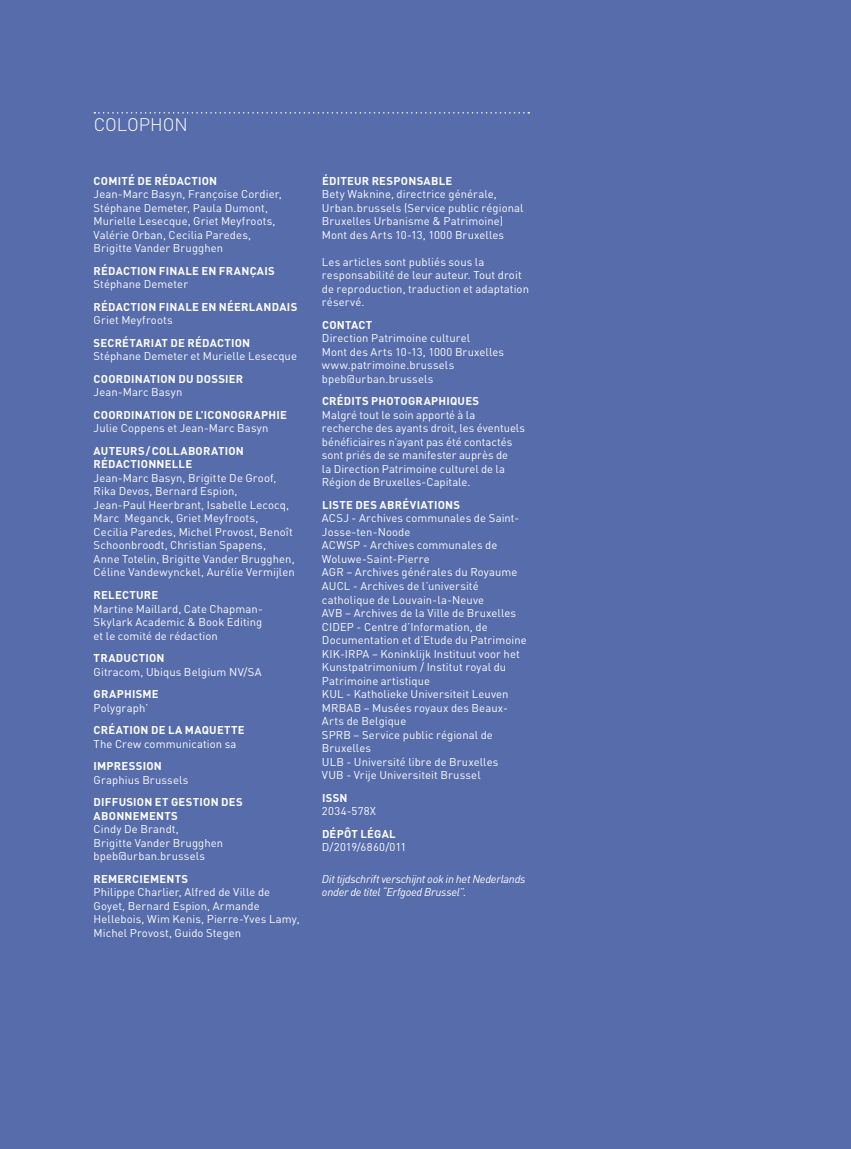
<style>
.page{position:relative;width:851px;height:1149px;background:#fff}
.page>*{position:absolute;margin:0;border:0;box-sizing:border-box;transform-origin:0 0}
.t1{font:300 18px "DINOT";letter-spacing:-.005em;color:#fff}
.t2{font:11.25px/13.5px "DINOT";letter-spacing:.01em;color:#fff}
.t3{font:700 11.25px/13.5px "DINOT";letter-spacing:.02em;color:#fff}
.t4{font:italic 11.25px/13.5px "DINOT";letter-spacing:-.025em;color:#fff}
</style>
<div class="page">
<div style="left:0;top:0;width:850px;height:1148px;background:#566cab"></div>
<svg style="left:94px;top:112px;width:435px;height:1px"></svg>
<h1 class="t1" style="left:94px;top:113px;width:95px">COLOPHON</h1>
<p class="t3" style="left:94px;top:173px;width:125px">COMITÉ DE RÉDACTION</p>
<p class="t2" style="left:94px;top:187px;width:189px">Jean-Marc Basyn, Françoise Cordier, Stéphane Demeter, Paula Dumont, Murielle Lesecque, Griet Meyfroots, Valérie Orban, Cecilia Paredes, Brigitte Vander Brugghen</p>
<p class="t3" style="left:94px;top:263px;width:183px">RÉDACTION FINALE EN FRANÇAIS</p>
<p class="t2" style="left:94px;top:277px;width:96px">Stéphane Demeter</p>
<p class="t3" style="left:94px;top:299px;width:205px">RÉDACTION FINALE EN NÉERLANDAIS</p>
<p class="t2" style="left:94px;top:313px;width:81px">Griet Meyfroots</p>
<p class="t3" style="left:94px;top:335px;width:158px">SECRÉTARIAT DE RÉDACTION</p>
<p class="t2" style="left:94px;top:349px;width:205px">Stéphane Demeter et Murielle Lesecque</p>
<p class="t3" style="left:94px;top:371px;width:151px">COORDINATION DU DOSSIER</p>
<p class="t2" style="left:94px;top:385px;width:90px">Jean-Marc Basyn</p>
<p class="t3" style="left:94px;top:407px;width:195px">COORDINATION DE L’ICONOGRAPHIE</p>
<p class="t2" style="left:94px;top:421px;width:176px">Julie Coppens et Jean-Marc Basyn</p>
<p class="t3" style="left:94px;top:443px;width:152px">AUTEURS/COLLABORATION<br>RÉDACTIONNELLE</p>
<p class="t2" style="left:94px;top:470px;width:203px">Jean-Marc Basyn, Brigitte De Groof, Rika Devos, Bernard Espion,<br>Jean-Paul Heerbrant, Isabelle Lecocq, Marc Meganck, Griet Meyfroots, Cecilia Paredes, Michel Provost, Benoît Schoonbroodt, Christian Spapens, Anne Totelin, Brigitte Vander Brugghen, Céline Vandewynckel, Aurélie Vermijlen</p>
<p class="t3" style="left:94px;top:587px;width:66px">RELECTURE</p>
<p class="t2" style="left:94px;top:601px;width:171px;text-align:justify">Martine Maillard, Cate Chapman-Skylark Academic &amp; Book Editing et le comité de rédaction</p>
<p class="t3" style="left:94px;top:650px;width:72px">TRADUCTION</p>
<p class="t2" style="left:94px;top:664px;width:170px">Gitracom, Ubiqus Belgium NV/SA</p>
<p class="t3" style="left:94px;top:686px;width:67px">GRAPHISME</p>
<p class="t2" style="left:94px;top:700px;width:56px">Polygraph’</p>
<p class="t3" style="left:94px;top:722px;width:152px">CRÉATION DE LA MAQUETTE</p>
<p class="t2" style="left:94px;top:736px;width:144px">The Crew communication sa</p>
<p class="t3" style="left:94px;top:758px;width:70px">IMPRESSION</p>
<p class="t2" style="left:94px;top:772px;width:96px">Graphius Brussels</p>
<p class="t3" style="left:94px;top:794px;width:151px">DIFFUSION ET GESTION DES<br>ABONNEMENTS</p>
<p class="t2" style="left:94px;top:821px;width:131px">Cindy De Brandt,<br>Brigitte Vander Brugghen bpeb@urban.brussels</p>
<p class="t3" style="left:94px;top:871px;width:96px">REMERCIEMENTS</p>
<p class="t2" style="left:94px;top:884px;width:207px">Philippe Charlier, Alfred de Ville de Goyet, Bernard Espion, Armande Hellebois, Wim Kenis, Pierre-Yves Lamy, Michel Provost, Guido Stegen</p>
<p class="t3" style="left:322px;top:173px;width:132px">ÉDITEUR RESPONSABLE</p>
<p class="t2" style="left:322px;top:187px;width:203px">Bety Waknine, directrice générale, Urban.brussels (Service public régional Bruxelles Urbanisme &amp; Patrimoine)<br>Mont des Arts 10-13, 1000 Bruxelles</p>
<p class="t2" style="left:322px;top:254px;width:208px">Les articles sont publiés sous la responsabilité de leur auteur. Tout droit de reproduction, traduction et adaptation réservé.</p>
<p class="t3" style="left:322px;top:317px;width:52px">CONTACT</p>
<p class="t2" style="left:322px;top:331px;width:184px">Direction Patrimoine culturel<br>Mont des Arts 10-13, 1000 Bruxelles www.patrimoine.brussels bpeb@urban.brussels</p>
<p class="t3" style="left:322px;top:394px;width:159px">CRÉDITS PHOTOGRAPHIQUES</p>
<p class="t2" style="left:322px;top:407px;width:205px">Malgré tout le soin apporté à la recherche des ayants droit, les éventuels bénéficiaires n’ayant pas été contactés sont priés de se manifester auprès de<br>la Direction Patrimoine culturel de la Région de Bruxelles-Capitale.</p>
<p class="t3" style="left:322px;top:497px;width:140px">LISTE DES ABRÉVIATIONS</p>
<p class="t2" style="left:322px;top:511px;width:206px">ACSJ - Archives communales de Saint-<br>Josse-ten-Noode<br>ACWSP - Archives communales de<br>Woluwe-Saint-Pierre<br>AGR – Archives générales du Royaume<br>AUCL - Archives de l’université catholique de Louvain-la-Neuve<br>AVB – Archives de la Ville de Bruxelles<br>CIDEP - Centre d’Information, de<br>Documentation et d’Etude du Patrimoine<br>KIK-IRPA – Koninklijk Instituut voor het<br>Kunstpatrimonium / Institut royal du<br>Patrimoine artistique<br>KUL - Katholieke Universiteit Leuven<br>MRBAB – Musées royaux des Beaux-<br>Arts de Belgique<br>SPRB – Service public régional de<br>Bruxelles<br>ULB - Université libre de Bruxelles<br>VUB - Vrije Universiteit Brussel</p>
<p class="t3" style="left:322px;top:790px;width:27px">ISSN</p>
<p class="t2" style="left:322px;top:803px;width:56px">2034-578X</p>
<p class="t3" style="left:322px;top:826px;width:75px">DÉPÔT LÉGAL</p>
<p class="t2" style="left:322px;top:839px;width:86px">D/2019/6860/011</p>
<p class="t4" style="left:322px;top:871px;width:205px">Dit tijdschrift verschijnt ook in het Nederlands onder de titel “Erfgoed Brussel”.</p>
</div>
